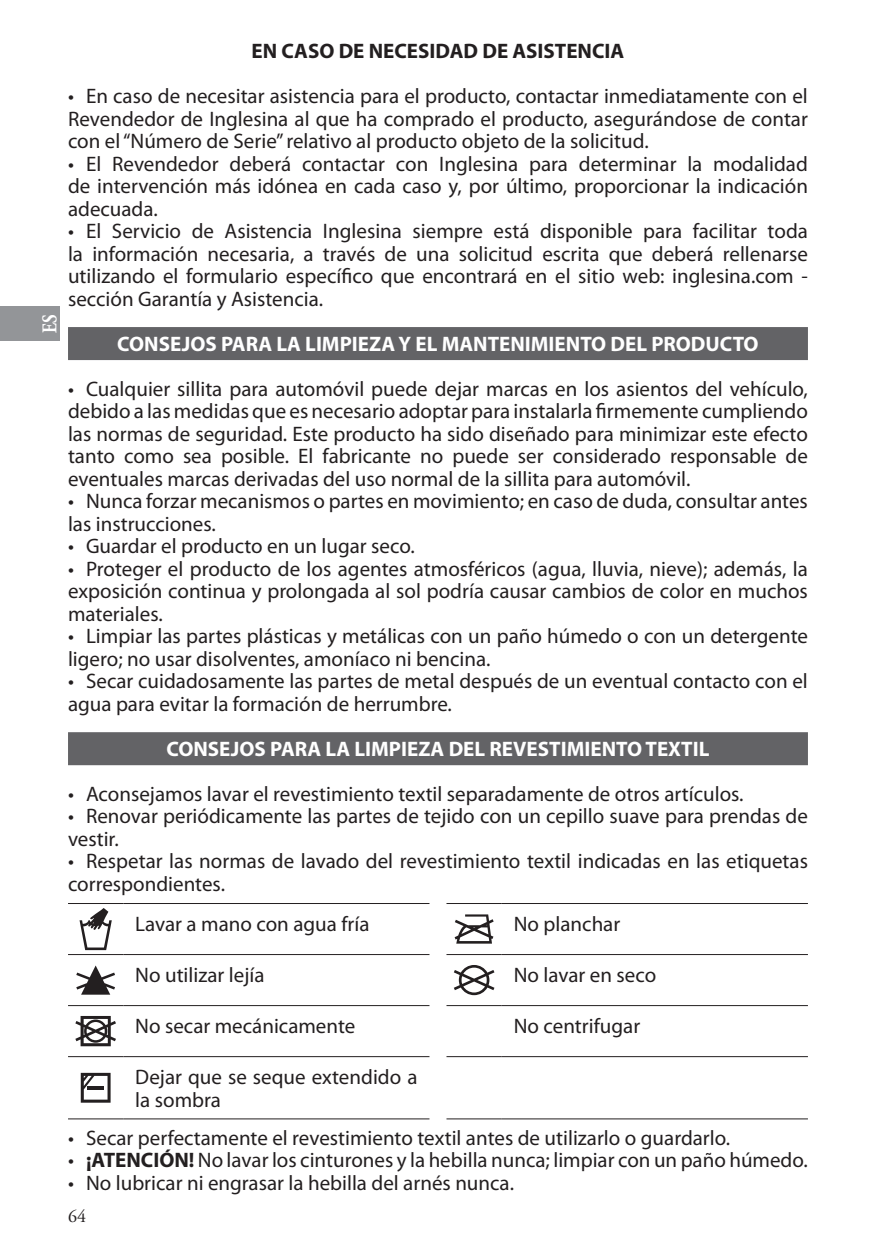
<style>
.page{position:relative;width:893px;height:1259px;background:#fff}
.page>*{position:absolute;margin:0;border:0;box-sizing:border-box;transform-origin:0 0}
.t1{font:21px/22.5px "Myriad Pro";color:#231f20}
.t2{font:700 21px "Myriad Pro";color:#fff}
.t3{font:700 21px "Myriad Pro";color:#231f20}
.t4{font:700 21px "Adobe Garamond Pro";color:#fff;scale:.8 1}
.t5{font:18px "Adobe Garamond Pro";color:#231f20}
.s1{font-weight:700}
</style>
<div class="page">
<div style="left:0;top:307px;width:60px;height:34px;background:#939598"></div>
<div style="left:68px;top:327px;width:740px;height:33px;background:#636366"></div>
<div style="left:68px;top:732px;width:740px;height:33px;background:#636366"></div>
<hr style="left:123px;top:903px;width:306px;height:1px;background:#231f20">
<hr style="left:502px;top:903px;width:306px;height:1px;background:#231f20">
<hr style="left:123px;top:954px;width:306px;height:1px;background:#231f20">
<hr style="left:502px;top:954px;width:306px;height:1px;background:#231f20">
<hr style="left:123px;top:1005px;width:306px;height:1px;background:#231f20">
<hr style="left:502px;top:1005px;width:306px;height:1px;background:#231f20">
<hr style="left:123px;top:1056px;width:306px;height:1px;background:#231f20">
<hr style="left:502px;top:1056px;width:306px;height:1px;background:#231f20">
<hr style="left:123px;top:1118px;width:306px;height:1px;background:#231f20">
<hr style="left:446px;top:1118px;width:56px;height:1px;background:#231f20">
<hr style="left:502px;top:1118px;width:306px;height:1px;background:#231f20">
<hr style="left:68px;top:903px;width:55px;height:1px;background:#231f20">
<hr style="left:446px;top:1005px;width:56px;height:1px;background:#231f20">
<hr style="left:446px;top:1056px;width:56px;height:1px;background:#231f20">
<hr style="left:68px;top:954px;width:55px;height:1px;background:#231f20">
<hr style="left:446px;top:903px;width:56px;height:1px;background:#231f20">
<hr style="left:68px;top:1005px;width:55px;height:1px;background:#231f20">
<hr style="left:68px;top:1056px;width:55px;height:1px;background:#231f20">
<hr style="left:68px;top:1118px;width:55px;height:1px;background:#231f20">
<hr style="left:446px;top:954px;width:56px;height:1px;background:#231f20">
<svg style="left:80px;top:908px;width:32px;height:42px"></svg>
<svg style="left:455px;top:914px;width:39px;height:29px"></svg>
<svg style="left:76px;top:965px;width:39px;height:29px"></svg>
<svg style="left:454px;top:965px;width:40px;height:30px"></svg>
<svg style="left:75px;top:1016px;width:41px;height:30px"></svg>
<svg style="left:81px;top:1073px;width:30px;height:29px"></svg>
<hr style="left:88px;top:1086px;width:16px;height:3px;background:#231f20">
<p class="t4" style="left:38px;top:333px;width:25px;rotate:-90deg">ES</p>
<p class="t3" style="left:252px;top:38px;width:374px">EN CASO DE NECESIDAD DE ASISTENCIA</p>
<p class="t1" style="left:68px;top:85px;width:741px;text-align:justify">• En caso de necesitar asistencia para el producto, contactar inmediatamente con el Revendedor de Inglesina al que ha comprado el producto, asegurándose de contar con el “Número de Serie” relativo al producto objeto de la solicitud.</p>
<p class="t1" style="left:68px;top:152px;width:741px;text-align:justify">• El Revendedor deberá contactar con Inglesina para determinar la modalidad de intervención más idónea en cada caso y, por último, proporcionar la indicación adecuada.</p>
<p class="t1" style="left:68px;top:220px;width:741px;text-align:justify">• El Servicio de Asistencia Inglesina siempre está disponible para facilitar toda la información necesaria, a través de una solicitud escrita que deberá rellenarse utilizando el formulario específico que encontrará en el sitio web: inglesina.com - sección Garantía y Asistencia.</p>
<p class="t2" style="left:117px;top:330px;width:643px">CONSEJOS PARA LA LIMPIEZA Y EL MANTENIMIENTO DEL PRODUCTO</p>
<p class="t1" style="left:68px;top:377px;width:741px;text-align:justify">• Cualquier sillita para automóvil puede dejar marcas en los asientos del vehículo, debido a las medidas que es necesario adoptar para instalarla firmemente cumpliendo las normas de seguridad. Este producto ha sido diseñado para minimizar este efecto tanto como sea posible. El fabricante no puede ser considerado responsable de eventuales marcas derivadas del uso normal de la sillita para automóvil.</p>
<p class="t1" style="left:68px;top:490px;width:741px">• Nunca forzar mecanismos o partes en movimiento; en caso de duda, consultar antes las instrucciones.</p>
<p class="t1" style="left:68px;top:535px;width:348px">• Guardar el producto en un lugar seco.</p>
<p class="t1" style="left:68px;top:557px;width:741px;text-align:justify">• Proteger el producto de los agentes atmosféricos (agua, lluvia, nieve); además, la exposición continua y prolongada al sol podría causar cambios de color en muchos materiales.</p>
<p class="t1" style="left:68px;top:624px;width:741px">• Limpiar las partes plásticas y metálicas con un paño húmedo o con un detergente ligero; no usar disolventes, amoníaco ni bencina.</p>
<p class="t1" style="left:68px;top:669px;width:741px">• Secar cuidadosamente las partes de metal después de un eventual contacto con el agua para evitar la formación de herrumbre.</p>
<p class="t2" style="left:166px;top:735px;width:544px">CONSEJOS PARA LA LIMPIEZA DEL REVESTIMIENTO TEXTIL</p>
<p class="t1" style="left:68px;top:782px;width:677px">• Aconsejamos lavar el revestimiento textil separadamente de otros artículos.</p>
<p class="t1" style="left:68px;top:804px;width:741px">• Renovar periódicamente las partes de tejido con un cepillo suave para prendas de vestir.</p>
<p class="t1" style="left:68px;top:849px;width:741px">• Respetar las normas de lavado del revestimiento textil indicadas en las etiquetas correspondientes.</p>
<p class="t1" style="left:135px;top:912px;width:236px">Lavar a mano con agua fría</p>
<p class="t1" style="left:514px;top:912px;width:108px">No planchar</p>
<p class="t1" style="left:135px;top:963px;width:131px">No utilizar lejía</p>
<p class="t1" style="left:514px;top:963px;width:144px">No lavar en seco</p>
<p class="t1" style="left:135px;top:1014px;width:222px">No secar mecánicamente</p>
<p class="t1" style="left:514px;top:1014px;width:128px">No centrifugar</p>
<p class="t1" style="left:135px;top:1065px;width:284px">Dejar que se seque extendido a la sombra</p>
<p class="t1" style="left:68px;top:1126px;width:664px">• Secar perfectamente el revestimiento textil antes de utilizarlo o guardarlo.</p>
<p class="t1" style="left:68px;top:1148px;width:741px">• <span class="s1">¡ATENCIÓN!</span> No lavar los cinturones y la hebilla nunca; limpiar con un paño húmedo.</p>
<p class="t1" style="left:68px;top:1171px;width:448px">• No lubricar ni engrasar la hebilla del arnés nunca.</p>
<p class="t5" style="left:68px;top:1205px;width:19px">64</p>
</div>
